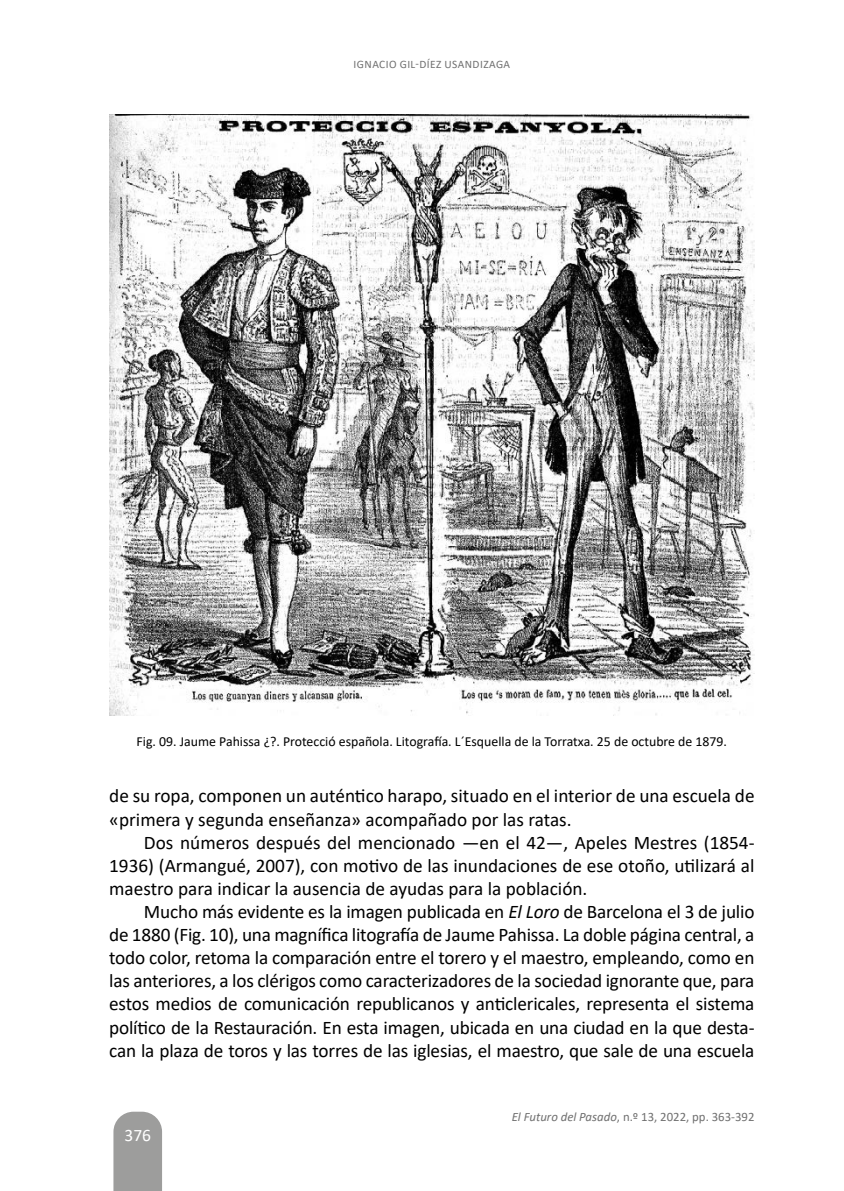
<style>
.page{position:relative;width:844px;height:1191px;background:#fff}
.page>*{position:absolute;margin:0;border:0;box-sizing:border-box;transform-origin:0 0}
.Cuerpo_de_texto{font:19.25px/23.1px "Calibri";color:#000;text-align:justify}
.t1{font:17.5px "Calibri";color:#fff}
.pie_img_tabla{font:13.83px "Calibri";color:#000}
.t2{font:12.78px "Calibri";color:#707070}
.t3{font:11.38px "Calibri";letter-spacing:.04em;color:#707070}
.s1{font-style:italic}
</style>
<div class="page">
<svg style="left:113px;top:1111px;width:49px;height:80px;background:#a3a3a2"></svg>
<img style="left:109px;top:115px;width:645px;height:600px">
<p class="t3" style="left:353px;top:56px;width:158px">IGNACIO GIL-DÍEZ USANDIZAGA</p>
<p class="pie_img_tabla" style="left:136px;top:731px;width:592px">Fig. 09. Jaume Pahissa ¿?. Protecció española. Litografía. L´Esquella de la Torratxa. 25 de octubre de 1879.</p>
<p class="Cuerpo_de_texto" style="left:109px;top:784px;width:646px">de su ropa, componen un auténtico harapo, situado en el interior de una escuela de «primera y segunda enseñanza» acompañado por las ratas.</p>
<p class="Cuerpo_de_texto" style="left:109px;top:830px;width:646px;text-indent:35px">Dos números después del mencionado —en el 42—, Apeles Mestres (1854- 1936) (Armangué, 2007), con motivo de las inundaciones de ese otoño, utilizará al maestro para indicar la ausencia de ayudas para la población.</p>
<p class="Cuerpo_de_texto" style="left:109px;top:899px;width:646px;text-indent:35px">Mucho más evidente es la imagen publicada en <span class="s1">El Loro</span> de Barcelona el 3 de julio de 1880 (Fig. 10), una magnífica litografía de Jaume Pahissa. La doble página central, a todo color, retoma la comparación entre el torero y el maestro, empleando, como en las anteriores, a los clérigos como caracterizadores de la sociedad ignorante que, para estos medios de comunicación republicanos y anticlericales, representa el sistema político de la Restauración. En esta imagen, ubicada en una ciudad en la que desta&shy;can la plaza de toros y las torres de las iglesias, el maestro, que sale de una escuela</p>
<p class="t1" style="left:124px;top:1123px;width:28px">376</p>
<p class="t2" style="left:511px;top:1107px;width:244px"><span class="s1">El Futuro del Pasado</span>, n.º 13, 2022, pp. 363-392</p>
</div>
